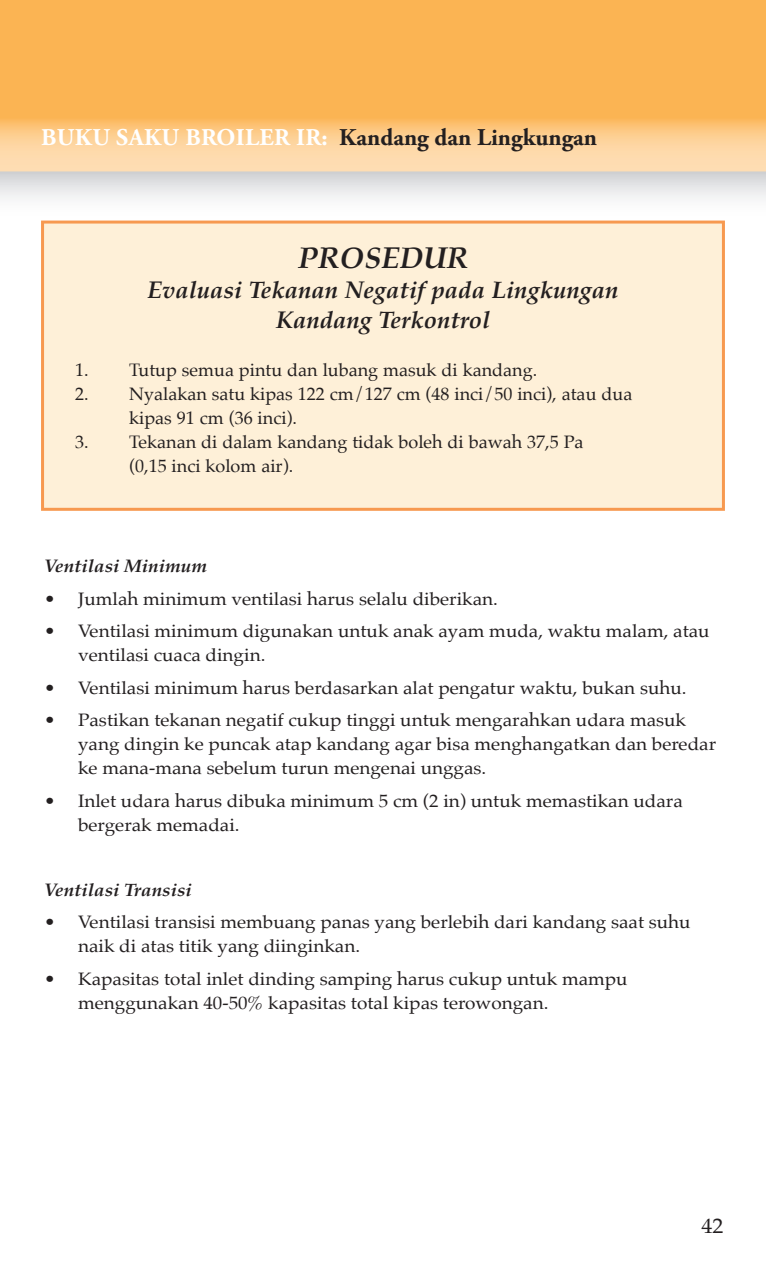
<style>
.page{position:relative;width:766px;height:1276px;background:#fff}
.page>*{position:absolute;margin:0;border:0;box-sizing:border-box;transform-origin:0 0}
.t1{font:italic 700 30px "Palatino";color:#231f20}
.t2{font:italic 700 24px/30px "Palatino";color:#231f20;text-align:center}
.t3{font:700 24px "Adobe Garamond Pro";color:#231f20}
.t4{font:21px "Palatino";color:#231f20;scale:1.05 1}
.t5{font:18px/24px "Palatino";color:#231f20;scale:1.05 1}
.t6{font:18px/24px "Palatino";color:#231f20}
.t7{font:italic 700 18px "Palatino";color:#231f20;scale:1.05 1}
.s1{color:#fff}
</style>
<div class="page">
<img style="left:0;top:0;width:765px;height:235px">
<div style="left:43px;top:222px;width:680px;height:287px;background:#fef0d8"></div>
<div style="left:41px;top:220px;width:683px;height:291px;border:3px solid #f79950"></div>
<h2 class="t3" style="left:41px;top:123px;width:557px"><span class="s1">BUKU SAKU BROILER IR:</span> Kandang dan Lingkungan</h2>
<h1 class="t1" style="left:298px;top:233px;width:172px">PROSEDUR</h1>
<h2 class="t2" style="left:147px;top:275px;width:472px">Evaluasi Tekanan Negatif pada Lingkungan<br>Kandang Terkontrol</h2>
<p class="t6" style="left:75px;top:358px;width:463px">1. Tutup semua pintu dan lubang masuk di kandang.</p>
<p class="t6" style="left:129px;top:382px;width:504px;text-indent:-54px">2. Nyalakan satu kipas 122 cm/127 cm (48 inci/50 inci), atau dua kipas 91 cm (36 inci).</p>
<p class="t6" style="left:129px;top:430px;width:456px;text-indent:-54px">3. Tekanan di dalam kandang tidak boleh di bawah 37,5 Pa (0,15 inci kolom air).</p>
<p class="t7" style="left:44px;top:551px;width:157px">Ventilasi Minimum</p>
<p class="t5" style="left:44px;top:586px;width:433px">• Jumlah minimum ventilasi harus selalu diberikan.</p>
<p class="t5" style="left:78px;top:619px;width:603px;text-indent:-34px">• Ventilasi minimum digunakan untuk anak ayam muda, waktu malam, atau ventilasi cuaca dingin.</p>
<p class="t5" style="left:44px;top:675px;width:613px">• Ventilasi minimum harus berdasarkan alat pengatur waktu, bukan suhu.</p>
<p class="t5" style="left:78px;top:708px;width:609px;text-indent:-34px">• Pastikan tekanan negatif cukup tinggi untuk mengarahkan udara masuk yang dingin ke puncak atap kandang agar bisa menghangatkan dan beredar ke mana-mana sebelum turun mengenai unggas.</p>
<p class="t5" style="left:78px;top:788px;width:577px;text-indent:-34px">• Inlet udara harus dibuka minimum 5 cm (2 in) untuk memastikan udara bergerak memadai.</p>
<p class="t7" style="left:44px;top:874px;width:142px">Ventilasi Transisi</p>
<p class="t5" style="left:78px;top:910px;width:584px;text-indent:-34px">• Ventilasi transisi membuang panas yang berlebih dari kandang saat suhu naik di atas titik yang diinginkan.</p>
<p class="t5" style="left:78px;top:966px;width:524px;text-indent:-34px">• Kapasitas total inlet dinding samping harus cukup untuk mampu menggunakan 40-50% kapasitas total kipas terowongan.</p>
<p class="t4" style="left:701px;top:1208px;width:23px">42</p>
</div>
